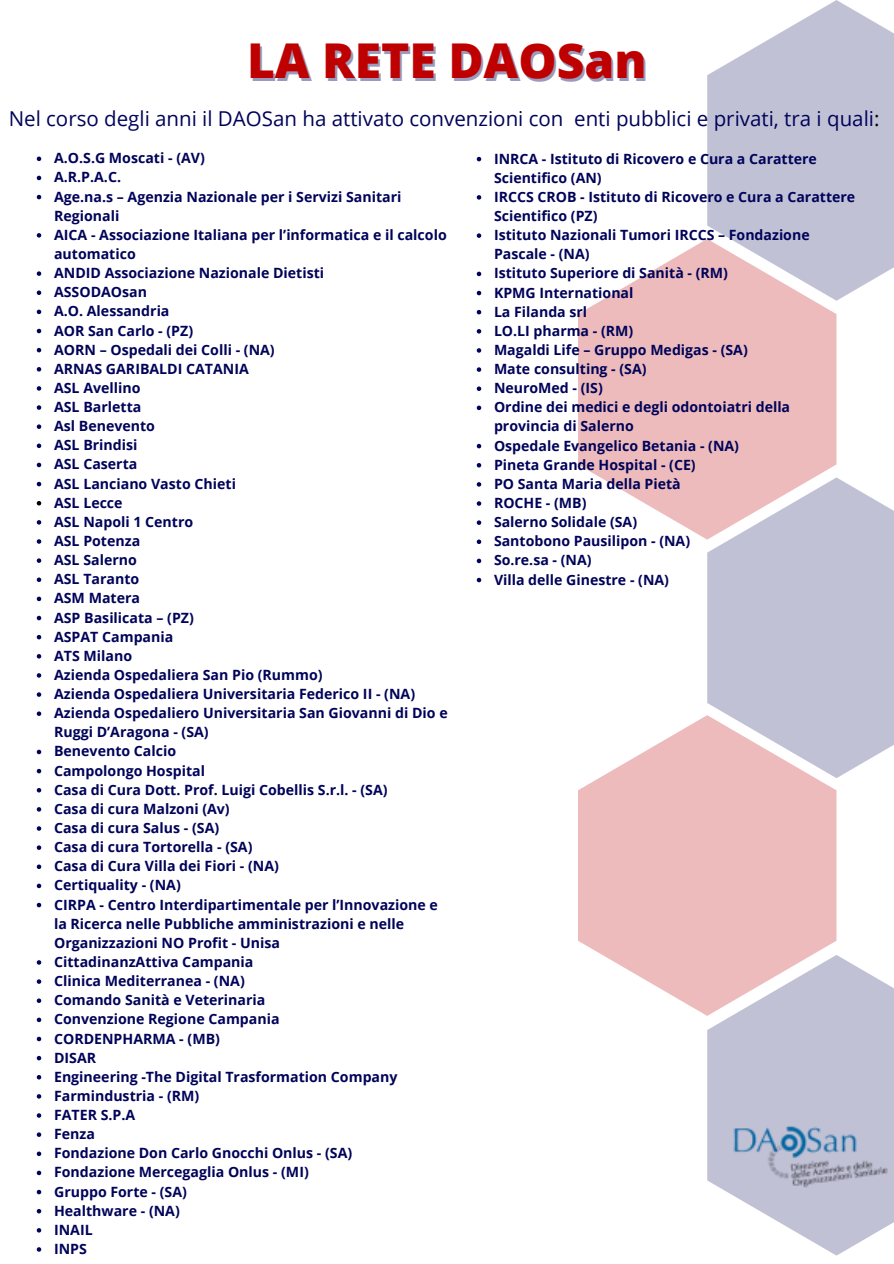
<style>
.page{position:relative;width:894px;height:1264px;background:#fff}
.page>*{position:absolute;margin:0;border:0;box-sizing:border-box;transform-origin:0 0}
.t1{font:800 48px "Open Sans";color:#bf0000}
.t2{font:20.55px "Open Sans";color:#000359}
.t3{font:700 14.1px/19.2px "Open Sans";color:#000359}
.s1{color:#000}
</style>
<div class="page">
<div style="left:707px;top:477px;width:186px;height:301px;background:#c1c1d6"></div>
<svg style="left:578px;top:239px;width:258px;height:300px;fill:#edbbbb"></svg>
<svg style="left:578px;top:715px;width:258px;height:300px;fill:#edbbbb"></svg>
<svg style="left:707px;top:954px;width:186px;height:301px;fill:#c1c1d6"></svg>
<svg style="left:707px;top:0;width:186px;height:301px;fill:#c1c1d6"></svg>
<img style="left:718px;top:1105px;width:175px;height:110px">
<svg style="left:37px;top:156px;width:4px;height:5px"></svg>
<svg style="left:37px;top:176px;width:4px;height:4px"></svg>
<svg style="left:37px;top:195px;width:4px;height:4px"></svg>
<svg style="left:37px;top:233px;width:4px;height:4px"></svg>
<svg style="left:37px;top:271px;width:4px;height:5px"></svg>
<svg style="left:37px;top:290px;width:4px;height:5px"></svg>
<svg style="left:37px;top:309px;width:4px;height:5px"></svg>
<svg style="left:37px;top:329px;width:4px;height:4px"></svg>
<svg style="left:37px;top:348px;width:4px;height:4px"></svg>
<svg style="left:37px;top:367px;width:4px;height:4px"></svg>
<svg style="left:37px;top:386px;width:4px;height:4px"></svg>
<svg style="left:37px;top:405px;width:4px;height:5px"></svg>
<svg style="left:37px;top:424px;width:4px;height:5px"></svg>
<svg style="left:37px;top:443px;width:4px;height:5px"></svg>
<svg style="left:37px;top:462px;width:4px;height:5px"></svg>
<svg style="left:37px;top:482px;width:4px;height:4px"></svg>
<svg style="left:37px;top:501px;width:4px;height:4px"></svg>
<svg style="left:37px;top:520px;width:4px;height:4px"></svg>
<svg style="left:37px;top:539px;width:4px;height:4px"></svg>
<svg style="left:37px;top:558px;width:4px;height:5px"></svg>
<svg style="left:37px;top:577px;width:4px;height:5px"></svg>
<svg style="left:37px;top:596px;width:4px;height:5px"></svg>
<svg style="left:37px;top:615px;width:4px;height:5px"></svg>
<svg style="left:37px;top:635px;width:4px;height:4px"></svg>
<svg style="left:37px;top:654px;width:4px;height:4px"></svg>
<svg style="left:37px;top:673px;width:4px;height:4px"></svg>
<svg style="left:37px;top:692px;width:4px;height:4px"></svg>
<svg style="left:37px;top:711px;width:4px;height:5px"></svg>
<svg style="left:37px;top:749px;width:4px;height:5px"></svg>
<svg style="left:37px;top:768px;width:4px;height:5px"></svg>
<svg style="left:37px;top:788px;width:4px;height:4px"></svg>
<svg style="left:37px;top:807px;width:4px;height:4px"></svg>
<svg style="left:37px;top:826px;width:4px;height:4px"></svg>
<svg style="left:37px;top:845px;width:4px;height:4px"></svg>
<svg style="left:37px;top:864px;width:4px;height:5px"></svg>
<svg style="left:37px;top:883px;width:4px;height:5px"></svg>
<svg style="left:37px;top:902px;width:4px;height:5px"></svg>
<svg style="left:37px;top:960px;width:4px;height:4px"></svg>
<svg style="left:37px;top:979px;width:4px;height:4px"></svg>
<svg style="left:37px;top:998px;width:4px;height:4px"></svg>
<svg style="left:37px;top:1017px;width:4px;height:5px"></svg>
<svg style="left:37px;top:1036px;width:4px;height:5px"></svg>
<svg style="left:37px;top:1055px;width:4px;height:5px"></svg>
<svg style="left:37px;top:1075px;width:4px;height:4px"></svg>
<svg style="left:37px;top:1094px;width:4px;height:4px"></svg>
<svg style="left:37px;top:1113px;width:4px;height:4px"></svg>
<svg style="left:37px;top:1132px;width:4px;height:4px"></svg>
<svg style="left:37px;top:1151px;width:4px;height:4px"></svg>
<svg style="left:37px;top:1170px;width:4px;height:5px"></svg>
<svg style="left:37px;top:1189px;width:4px;height:5px"></svg>
<svg style="left:37px;top:1209px;width:4px;height:4px"></svg>
<svg style="left:37px;top:1228px;width:4px;height:4px"></svg>
<svg style="left:37px;top:1247px;width:4px;height:4px"></svg>
<svg style="left:476px;top:157px;width:5px;height:4px"></svg>
<svg style="left:476px;top:195px;width:5px;height:5px"></svg>
<svg style="left:476px;top:233px;width:5px;height:5px"></svg>
<svg style="left:476px;top:272px;width:5px;height:4px"></svg>
<svg style="left:476px;top:291px;width:5px;height:4px"></svg>
<svg style="left:476px;top:310px;width:5px;height:4px"></svg>
<svg style="left:476px;top:329px;width:5px;height:4px"></svg>
<svg style="left:476px;top:348px;width:5px;height:5px"></svg>
<svg style="left:476px;top:367px;width:5px;height:5px"></svg>
<svg style="left:476px;top:386px;width:5px;height:5px"></svg>
<svg style="left:476px;top:405px;width:5px;height:5px"></svg>
<svg style="left:476px;top:444px;width:5px;height:4px"></svg>
<svg style="left:476px;top:463px;width:5px;height:4px"></svg>
<svg style="left:476px;top:482px;width:5px;height:4px"></svg>
<svg style="left:476px;top:501px;width:5px;height:5px"></svg>
<svg style="left:476px;top:520px;width:5px;height:5px"></svg>
<svg style="left:476px;top:539px;width:5px;height:5px"></svg>
<svg style="left:476px;top:558px;width:5px;height:5px"></svg>
<svg style="left:476px;top:578px;width:5px;height:4px"></svg>
<h1 class="t1" style="left:247px;top:27px;width:401px">LA RETE DAOSan</h1>
<p class="t2" style="left:9px;top:104px;width:872px">Nel corso degli anni il DAOSan ha attivato convenzioni con enti pubblici e privati, tra i quali<span class="s1">:</span></p>
<h2 class="t3" style="left:54px;top:148px;width:152px">A.O.S.G Moscati - (AV)</h2>
<p class="t3" style="left:54px;top:167px;width:68px">A.R.P.A.C.</p>
<p class="t3" style="left:54px;top:186px;width:349px">Age.na.s – Agenzia Nazionale per i Servizi Sanitari<br>Regionali</p>
<p class="t3" style="left:54px;top:225px;width:394px">AICA - Associazione Italiana per l’informatica e il calcolo automatico</p>
<p class="t3" style="left:54px;top:263px;width:271px">ANDID Associazione Nazionale Dietisti</p>
<p class="t3" style="left:54px;top:282px;width:94px">ASSODAOsan</p>
<p class="t3" style="left:54px;top:301px;width:117px">A.O. Alessandria</p>
<p class="t3" style="left:54px;top:320px;width:140px">AOR San Carlo - (PZ)</p>
<p class="t3" style="left:54px;top:339px;width:222px">AORN – Ospedali dei Colli - (NA)</p>
<p class="t3" style="left:54px;top:359px;width:196px">ARNAS GARIBALDI CATANIA</p>
<p class="t3" style="left:54px;top:378px;width:88px">ASL Avellino</p>
<p class="t3" style="left:54px;top:397px;width:89px">ASL Barletta</p>
<p class="t3" style="left:54px;top:416px;width:102px">Asl Benevento</p>
<p class="t3" style="left:54px;top:435px;width:85px">ASL Brindisi</p>
<p class="t3" style="left:54px;top:454px;width:85px">ASL Caserta</p>
<p class="t3" style="left:54px;top:473px;width:183px">ASL Lanciano Vasto Chieti</p>
<p class="t3" style="left:54px;top:492px;width:70px">ASL Lecce</p>
<p class="t3" style="left:54px;top:512px;width:141px">ASL Napoli 1 Centro</p>
<p class="t3" style="left:54px;top:531px;width:88px">ASL Potenza</p>
<p class="t3" style="left:54px;top:550px;width:84px">ASL Salerno</p>
<p class="t3" style="left:54px;top:569px;width:87px">ASL Taranto</p>
<p class="t3" style="left:54px;top:588px;width:87px">ASM Matera</p>
<p class="t3" style="left:54px;top:607px;width:141px">ASP Basilicata – (PZ)</p>
<p class="t3" style="left:54px;top:626px;width:121px">ASPAT Campania</p>
<p class="t3" style="left:54px;top:645px;width:80px">ATS Milano</p>
<p class="t3" style="left:54px;top:665px;width:270px">Azienda Ospedaliera San Pio (Rummo)</p>
<p class="t3" style="left:54px;top:684px;width:362px">Azienda Ospedaliera Universitaria Federico II - (NA)</p>
<p class="t3" style="left:54px;top:703px;width:395px">Azienda Ospedaliero Universitaria San Giovanni di Dio e<br>Ruggi D’Aragona - (SA)</p>
<p class="t3" style="left:54px;top:741px;width:124px">Benevento Calcio</p>
<p class="t3" style="left:54px;top:760px;width:152px">Campolongo Hospital</p>
<p class="t3" style="left:54px;top:779px;width:335px">Casa di Cura Dott. Prof. Luigi Cobellis S.r.l. - (SA)</p>
<p class="t3" style="left:54px;top:798px;width:177px">Casa di cura Malzoni (Av)</p>
<p class="t3" style="left:54px;top:818px;width:167px">Casa di cura Salus - (SA)</p>
<p class="t3" style="left:54px;top:837px;width:200px">Casa di cura Tortorella - (SA)</p>
<p class="t3" style="left:54px;top:856px;width:226px">Casa di Cura Villa dei Fiori - (NA)</p>
<p class="t3" style="left:54px;top:875px;width:128px">Certiquality - (NA)</p>
<p class="t3" style="left:54px;top:894px;width:385px">CIRPA - Centro Interdipartimentale per l’Innovazione e la Ricerca nelle Pubbliche amministrazioni e nelle<br>Organizzazioni NO Profit - Unisa</p>
<p class="t3" style="left:54px;top:951px;width:201px">CittadinanzAttiva Campania</p>
<p class="t3" style="left:54px;top:971px;width:192px">Clinica Mediterranea - (NA)</p>
<p class="t3" style="left:54px;top:990px;width:213px">Comando Sanità e Veterinaria</p>
<p class="t3" style="left:54px;top:1009px;width:227px">Convenzione Regione Campania</p>
<p class="t3" style="left:54px;top:1028px;width:167px">CORDENPHARMA - (MB)</p>
<p class="t3" style="left:54px;top:1047px;width:44px">DISAR</p>
<p class="t3" style="left:54px;top:1066px;width:345px">Engineering -The Digital Trasformation Company</p>
<p class="t3" style="left:54px;top:1085px;width:147px">Farmindustria - (RM)</p>
<p class="t3" style="left:54px;top:1104px;width:83px">FATER S.P.A</p>
<p class="t3" style="left:54px;top:1124px;width:42px">Fenza</p>
<p class="t3" style="left:54px;top:1143px;width:300px">Fondazione Don Carlo Gnocchi Onlus - (SA)</p>
<p class="t3" style="left:54px;top:1162px;width:256px">Fondazione Mercegaglia Onlus - (MI)</p>
<p class="t3" style="left:54px;top:1181px;width:134px">Gruppo Forte - (SA)</p>
<p class="t3" style="left:54px;top:1200px;width:127px">Healthware - (NA)</p>
<p class="t3" style="left:54px;top:1219px;width:40px">INAIL</p>
<p class="t3" style="left:54px;top:1238px;width:34px">INPS</p>
<p class="t3" style="left:494px;top:148px;width:324px">INRCA - Istituto di Ricovero e Cura a Carattere<br>Scientifico (AN)</p>
<p class="t3" style="left:494px;top:187px;width:362px">IRCCS CROB - Istituto di Ricovero e Cura a Carattere<br>Scientifico (PZ)</p>
<p class="t3" style="left:494px;top:225px;width:317px">Istituto Nazionali Tumori IRCCS – Fondazione<br>Pascale - (NA)</p>
<p class="t3" style="left:494px;top:263px;width:235px">Istituto Superiore di Sanità - (RM)</p>
<p class="t3" style="left:494px;top:282px;width:141px">KPMG International</p>
<p class="t3" style="left:494px;top:301px;width:95px">La Filanda srl</p>
<p class="t3" style="left:494px;top:321px;width:141px">LO.LI pharma - (RM)</p>
<p class="t3" style="left:494px;top:340px;width:255px">Magaldi Life – Gruppo Medigas - (SA)</p>
<p class="t3" style="left:494px;top:359px;width:154px">Mate consulting - (SA)</p>
<p class="t3" style="left:494px;top:378px;width:110px">NeuroMed - (IS)</p>
<p class="t3" style="left:494px;top:397px;width:297px">Ordine dei medici e degli odontoiatri della provincia di Salerno</p>
<p class="t3" style="left:494px;top:435px;width:246px">Ospedale Evangelico Betania - (NA)</p>
<p class="t3" style="left:494px;top:454px;width:203px">Pineta Grande Hospital - (CE)</p>
<p class="t3" style="left:494px;top:474px;width:188px">PO Santa Maria della Pietà</p>
<p class="t3" style="left:494px;top:493px;width:94px">ROCHE - (MB)</p>
<p class="t3" style="left:494px;top:512px;width:145px">Salerno Solidale (SA)</p>
<p class="t3" style="left:494px;top:531px;width:197px">Santobono Pausilipon - (NA)</p>
<p class="t3" style="left:494px;top:550px;width:99px">So.re.sa - (NA)</p>
<p class="t3" style="left:494px;top:569px;width:176px">Villa delle Ginestre - (NA)</p>
</div>
